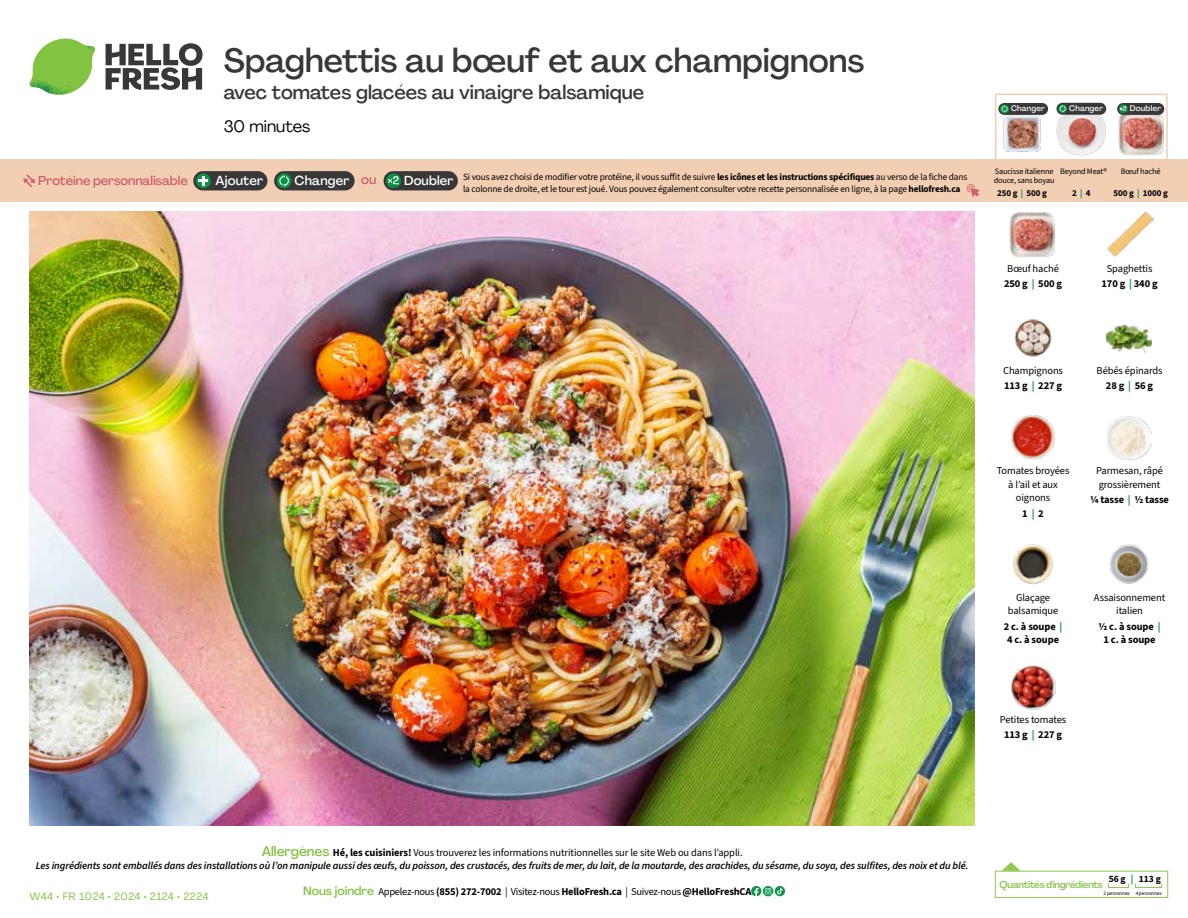
<style>
.page{position:relative;width:1188px;height:918px;background:#fff}
.page>*{position:absolute;margin:0;border:0;box-sizing:border-box;transform-origin:0 0}
.t1{font:500 33px "Agrandir";color:#383839}
.t2{font:500 19.5px "Agrandir";color:#383839}
.t3{font:16.5px "Agrandir";color:#000}
.t4{font:500 12.9px "Agrandir";letter-spacing:.015em;color:#fff}
.t5{font:500 12.75px "Agrandir";letter-spacing:-.005em;color:#d15f6a}
.t6{font:italic 600 10.5px/13.5px "Source Sans 3";letter-spacing:-.01em;color:#000;text-align:center}
.t7{font:10.5px/13.5px "Source Sans 3";letter-spacing:-.01em;color:#000;text-align:center}
.t8{font:700 10.5px/13.5px "Source Sans 3";letter-spacing:-.02em;color:#000;text-align:center}
.t9{font:10.5px "Agrandir";letter-spacing:.05em;color:#82c341}
.t10{font:500 9.75px "Agrandir";letter-spacing:-.025em;color:#82c341}
.t11{font:700 9.6px "Source Sans 3";color:#000}
.t12{font:9.45px/12px "Source Sans 3";letter-spacing:-.02em;color:#000}
.t13{font:700 9px "Source Sans 3";letter-spacing:-.01em;color:#000}
.t14{font:8.25px/9px "Source Sans 3";letter-spacing:-.02em;color:#000}
.t15{font:500 7.95px "Agrandir";letter-spacing:.02em;color:#fff}
.t16{font:5.25px "Source Sans 3";letter-spacing:-.01em;color:#000}
.s1{color:#d15f6a}
.s2{font-weight:700}
.s3{color:#0b9446}
.s4{font-weight:700;color:#0b9446}
.s5{font-family:"Agrandir";font-weight:500;font-style:normal;font-size:13.5px;color:#82c341}
.s6{font-weight:700;font-style:normal}
.s7{font-weight:400;font-style:normal}
.s8{font-family:"Agrandir";font-weight:500;font-size:12px;color:#82c341}
.s9{font-weight:400}
</style>
<div class="page">
<svg style="left:106px;top:43px;width:97px;height:47px"></svg>
<svg style="left:34px;top:39px;width:59px;height:38px"></svg>
<img style="left:65px;top:39px;width:30px;height:25px">
<img style="left:33px;top:60px;width:56px;height:10px">
<img style="left:29px;top:64px;width:58px;height:31px">
<img style="left:64px;top:70px;width:25px;height:24px">
<img style="left:30px;top:211px;width:945px;height:615px">
<svg style="left:775px;top:886px;width:10px;height:10px"></svg>
<svg style="left:751px;top:886px;width:32px;height:10px"></svg>
<svg style="left:1002px;top:862px;width:19px;height:9px"></svg>
<div style="left:995px;top:871px;width:173px;height:27px;border:1px solid #91c84e"></div>
<div style="left:1108px;top:883px;width:21px;height:5px;border:1px solid #91c84e"></div>
<div style="left:1135px;top:883px;width:27px;height:5px;border:1px solid #91c84e"></div>
<img style="left:1014px;top:319px;width:38px;height:38px">
<img style="left:1106px;top:324px;width:46px;height:29px">
<img style="left:1011px;top:415px;width:44px;height:45px">
<img style="left:1106px;top:416px;width:46px;height:45px">
<img style="left:1013px;top:544px;width:40px;height:40px">
<img style="left:1109px;top:544px;width:40px;height:40px">
<img style="left:1011px;top:665px;width:45px;height:45px">
<img style="left:1108px;top:211px;width:45px;height:46px">
<img style="left:1010px;top:212px;width:45px;height:45px">
<div style="left:0;top:160px;width:1188px;height:42px;background:#f2cfb3"></div>
<svg style="left:23px;top:174px;width:12px;height:13px"></svg>
<div style="left:384px;top:171px;width:74px;height:19px;background:#383839;border-radius:10px"></div>
<svg style="left:386px;top:173px;width:15px;height:15px"></svg>
<div style="left:389px;top:180px;width:11px;height:11px;background:#000;opacity:.35"></div>
<svg style="left:387px;top:176px;width:12px;height:8px"></svg>
<div style="left:274px;top:171px;width:81px;height:19px;background:#383839;border-radius:10px"></div>
<svg style="left:277px;top:173px;width:15px;height:15px"></svg>
<svg style="left:279px;top:175px;width:10px;height:12px"></svg>
<div style="left:193px;top:171px;width:74px;height:19px;background:#383839;border-radius:10px"></div>
<svg style="left:196px;top:173px;width:15px;height:15px"></svg>
<svg style="left:198px;top:176px;width:10px;height:10px"></svg>
<svg style="left:967px;top:184px;width:13px;height:13px"></svg>
<div style="left:995px;top:94px;width:173px;height:69px;border:2px solid #f2cfb3"></div>
<img style="left:1056px;top:105px;width:51px;height:51px">
<div style="left:1056px;top:103px;width:50px;height:12px;background:#383839;border-radius:6px"></div>
<svg style="left:1058px;top:104px;width:9px;height:9px"></svg>
<svg style="left:1060px;top:105px;width:6px;height:7px"></svg>
<img style="left:1118px;top:113px;width:45px;height:43px">
<div style="left:1117px;top:103px;width:47px;height:12px;background:#383839;border-radius:6px"></div>
<svg style="left:1119px;top:104px;width:9px;height:9px"></svg>
<svg style="left:1119px;top:106px;width:8px;height:9px"></svg>
<img style="left:1001px;top:114px;width:40px;height:38px">
<div style="left:998px;top:103px;width:50px;height:12px;background:#383839;border-radius:6px"></div>
<svg style="left:1000px;top:104px;width:9px;height:9px"></svg>
<svg style="left:1002px;top:105px;width:6px;height:8px"></svg>
<h1 class="t1" style="left:224px;top:40px;width:642px">Spaghettis au bœuf et aux champignons</h1>
<h2 class="t2" style="left:224px;top:80px;width:422px">avec tomates glacées au vinaigre balsamique</h2>
<h3 class="t3" style="left:224px;top:116px;width:88px">30 minutes</h3>
<p class="t5" style="left:38px;top:173px;width:151px">Protéine personnalisable</p>
<p class="t4" style="left:216px;top:172px;width:49px">Ajouter</p>
<p class="t4" style="left:295px;top:172px;width:83px">Changer <span class="s1">ou</span></p>
<p class="t4" style="left:404px;top:172px;width:51px">Doubler</p>
<p class="t12" style="left:463px;top:171px;width:506px">Si vous avez choisi de modifier votre protéine, il vous suffit de suivre <span class="s2">les icônes et les instructions spécifiques</span> au verso de la fiche dans la colonne de droite, et le tour est joué. Vous pouvez également consulter votre recette personnalisée en ligne, à la page <span class="s2">hellofresh.ca</span></p>
<p class="t15" style="left:1011px;top:104px;width:35px">Changer</p>
<p class="t15" style="left:1069px;top:104px;width:35px">Changer</p>
<p class="t15" style="left:1130px;top:104px;width:33px">Doubler</p>
<p class="t14" style="left:1121px;top:167px;width:41px">Bœuf haché</p>
<p class="t13" style="left:1113px;top:187px;width:56px">500 g <span class="s3">|</span> 1000 g</p>
<p class="t14" style="left:1060px;top:167px;width:48px">Beyond Meat®</p>
<p class="t13" style="left:1072px;top:187px;width:20px">2 <span class="s3">|</span> 4</p>
<p class="t14" style="left:994px;top:167px;width:62px">Saucisse italienne douce, sans boyau</p>
<p class="t13" style="left:997px;top:187px;width:51px">250 g <span class="s3">|</span> 500 g</p>
<p class="t7" style="left:1004px;top:260px;width:60px;line-height:15.6px">Bœuf haché<br><span class="s2">250 g</span> <span class="s4">|</span> <span class="s2">500 g</span></p>
<p class="t7" style="left:1101px;top:260px;width:58px;line-height:15.6px">Spaghettis<br><span class="s2">170 g</span> <span class="s4">|</span> <span class="s2">340 g</span></p>
<p class="t7" style="left:1003px;top:364px;width:61px;line-height:14.9px;text-align:left">Champignons<br><span class="s2">113 g</span> <span class="s4">|</span> <span class="s2">227 g</span></p>
<p class="t7" style="left:1097px;top:364px;width:67px;line-height:14.9px">Bébés épinards<br><span class="s2">28g</span> <span class="s4">|</span> <span class="s2">56g</span></p>
<p class="t7" style="left:997px;top:464px;width:74px">Tomates broyées à l’ail et aux oignons</p>
<p class="t8" style="left:1022px;top:507px;width:23px">1 <span class="s3">|</span> 2</p>
<p class="t7" style="left:1096px;top:464px;width:68px;text-align:left">Parmesan, râpé grossièrement</p>
<p class="t8" style="left:1090px;top:493px;width:80px">¼ tasse <span class="s3">|</span> ½ tasse</p>
<p class="t7" style="left:1008px;top:591px;width:52px">Glaçage balsamique</p>
<p class="t8" style="left:1004px;top:619px;width:60px">2 c. à soupe <span class="s3">|<br></span>4 c. à soupe</p>
<p class="t7" style="left:1094px;top:591px;width:73px">Assaisonnement italien</p>
<p class="t8" style="left:1099px;top:619px;width:64px">½ c. à soupe <span class="s3">|<br></span>1 c. à soupe</p>
<p class="t7" style="left:1000px;top:712px;width:68px;line-height:14.9px">Petites tomates<br><span class="s2">113 g</span> <span class="s4">|</span> <span class="s2">227 g</span></p>
<p class="t6" style="left:36px;top:845px;width:934px"><span class="s5">Allergènes</span> <span class="s6">Hé, les cuisiniers!</span> <span class="s7">Vous trouverez les informations nutritionnelles sur le site Web ou dans l’appli.<br></span>Les ingrédients sont emballés dans des installations où l’on manipule aussi des œufs, du poisson, des crustacés, des fruits de mer, du lait, de la moutarde, des arachides, du sésame, du soya, des sulfites, des noix et du blé.</p>
<p class="t9" style="left:30px;top:890px;width:180px">W44 • FR 1024 • 2024 • 2124 • 2224</p>
<p class="t8" style="left:303px;top:885px;width:450px"><span class="s8">Nous joindre</span> <span class="s9">Appelez-nous</span> (855) 272-7002 <span class="s9">| Visitez-nous</span> HelloFresh.ca <span class="s9">| Suivez-nous</span> @HelloFreshCA</p>
<p class="t11" style="left:1109px;top:872px;width:54px">56 g <span class="s3">|</span> 113 g</p>
<p class="t16" style="left:1103px;top:890px;width:60px">2 personnes 4 personnes</p>
<p class="t10" style="left:1000px;top:878px;width:105px">Quantités d'ingrédients</p>
</div>
